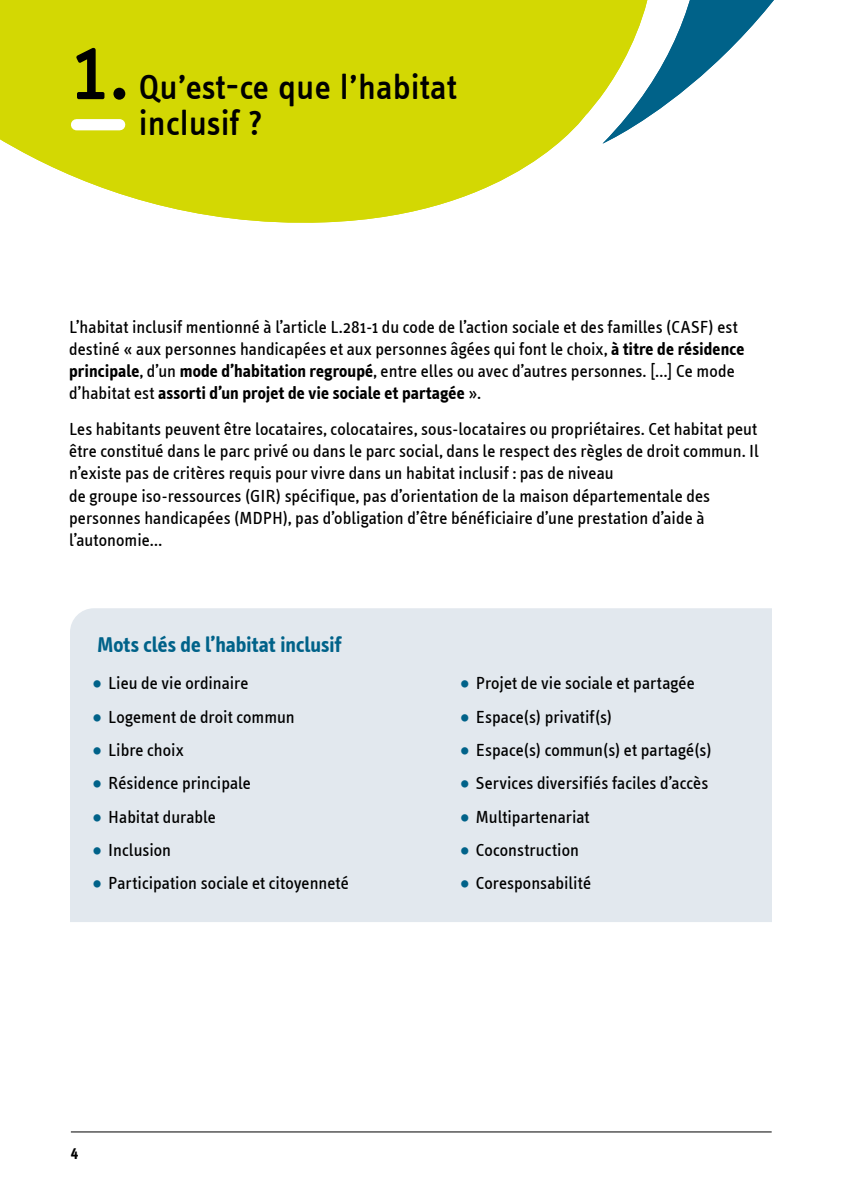
<style>
.page{position:relative;width:842px;height:1191px;background:#fff}
.page>*{position:absolute;margin:0;border:0;box-sizing:border-box;transform-origin:0 0}
.t1{font:500 84px "Info Text Offc";color:#000}
.t2{font:500 36px/36px "Info Text Offc";color:#000}
.t3{font:700 22px "Info Text";color:#006289}
.t4{font:18px/22px "Info Text";letter-spacing:.005em;color:#000}
.t5{font:700 16px "Info Text";color:#000}
.s1{font-weight:700}
.s2{font-size:26px;color:#006289}
</style>
<div class="page">
<div style="left:70px;top:608px;width:702px;height:314px;background:#e2e8ee"></div>
<hr style="left:71px;top:1131px;width:701px;height:1px;background:#000">
<svg style="left:0;top:0;width:602px;height:223px;background:#d9dd26"></svg>
<svg style="left:602px;top:0;width:172px;height:144px"></svg>
<div style="left:77px;top:119px;width:43px;height:11px;background:#fff"></div>
<h1 class="t1" style="left:71px;top:38px;width:61px">1.</h1>
<h2 class="t2" style="left:139px;top:72px;width:320px">Qu’est-ce que l’habitat inclusif ?</h2>
<p class="t4" style="left:69px;top:315px;width:677px">L’habitat inclusif mentionné à l’article L.281-1 du code de l’action sociale et des familles (CASF) est destiné « aux personnes handicapées et aux personnes âgées qui font le choix, <span class="s1">à titre de résidence principale</span>, d’un <span class="s1">mode d’habitation regroupé</span>, entre elles ou avec d’autres personnes. […] Ce mode d’habitat est <span class="s1">assorti d’un projet de vie sociale et partagée</span> ».</p>
<p class="t4" style="left:69px;top:418px;width:691px">Les habitants peuvent être locataires, colocataires, sous-locataires ou propriétaires. Cet habitat peut être constitué dans le parc privé ou dans le parc social, dans le respect des règles de droit commun. Il n’existe pas de critères requis pour vivre dans un habitat inclusif : pas de niveau<br>de groupe iso-ressources (GIR) spécifique, pas d’orientation de la maison départementale des personnes handicapées (MDPH), pas d’obligation d’être bénéficiaire d’une prestation d’aide à l’autonomie…</p>
<p class="t3" style="left:98px;top:632px;width:246px">Mots clés de l’habitat inclusif</p>
<p class="t4" style="left:91px;top:672px;width:159px"><span class="s2">•</span> Lieu de vie ordinaire</p>
<p class="t4" style="left:91px;top:705px;width:205px"><span class="s2">•</span> Logement de droit commun</p>
<p class="t4" style="left:91px;top:738px;width:94px"><span class="s2">•</span> Libre choix</p>
<p class="t4" style="left:91px;top:772px;width:161px"><span class="s2">•</span> Résidence principale</p>
<p class="t4" style="left:91px;top:805px;width:126px"><span class="s2">•</span> Habitat durable</p>
<p class="t4" style="left:91px;top:838px;width:81px"><span class="s2">•</span> Inclusion</p>
<p class="t4" style="left:91px;top:872px;width:259px"><span class="s2">•</span> Participation sociale et citoyenneté</p>
<p class="t5" style="left:71px;top:1142px;width:9px">4</p>
<p class="t4" style="left:459px;top:672px;width:238px"><span class="s2">•</span> Projet de vie sociale et partagée</p>
<p class="t4" style="left:459px;top:705px;width:155px"><span class="s2">•</span> Espace(s) privatif(s)</p>
<p class="t4" style="left:459px;top:738px;width:254px"><span class="s2">•</span> Espace(s) commun(s) et partagé(s)</p>
<p class="t4" style="left:459px;top:772px;width:251px"><span class="s2">•</span> Services diversifiés faciles d’accès</p>
<p class="t4" style="left:459px;top:805px;width:132px"><span class="s2">•</span> Multipartenariat</p>
<p class="t4" style="left:459px;top:838px;width:122px"><span class="s2">•</span> Coconstruction</p>
<p class="t4" style="left:459px;top:872px;width:134px"><span class="s2">•</span> Coresponsabilité</p>
</div>
